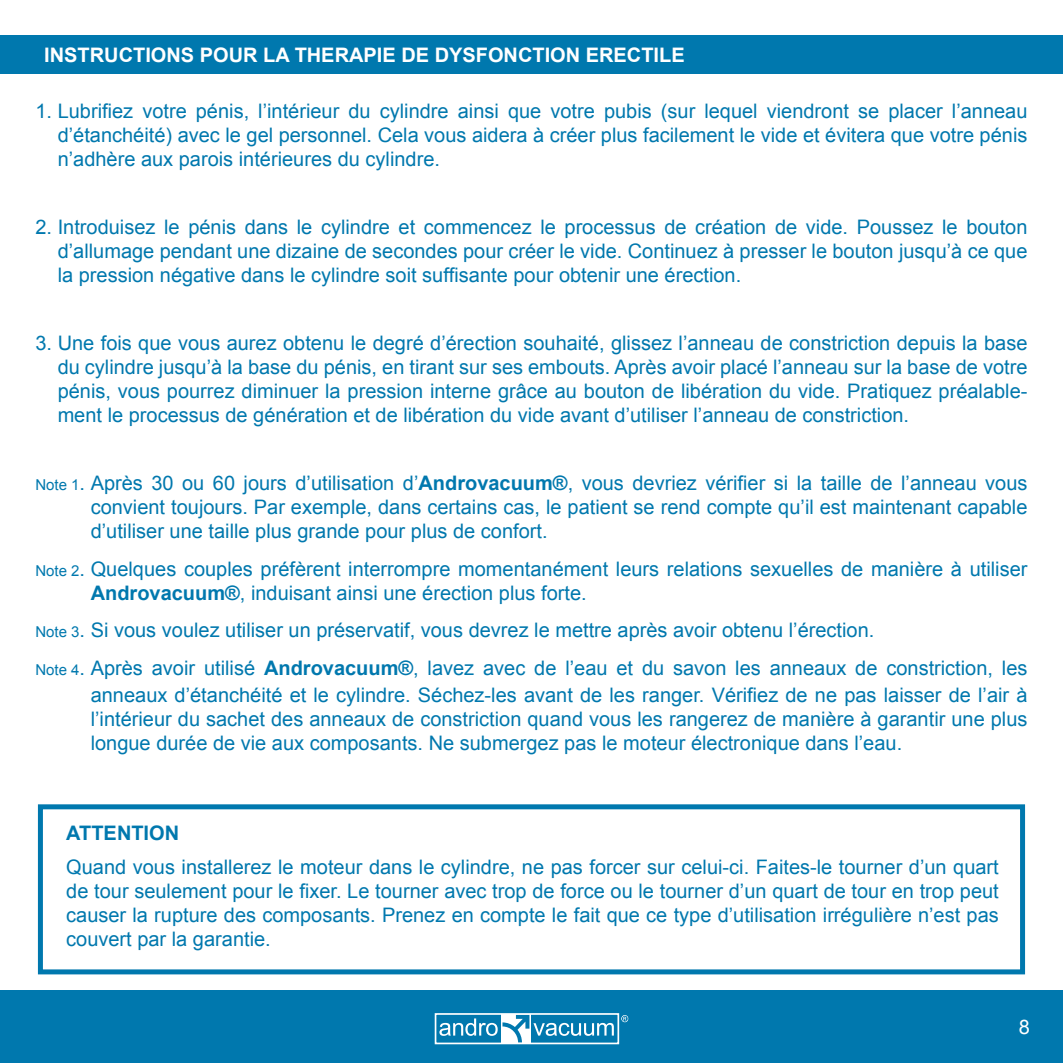
<style>
.page{position:relative;width:1063px;height:1063px;background:#fff}
.page>*{position:absolute;margin:0;border:0;box-sizing:border-box;transform-origin:0 0}
.Texto_Corrido{font:20px/24px "Arial";color:#0078ae;text-align:justify}
.Texto_Corrido-2{font:700 20px "Arial";color:#fff}
.Texto_Corrido-3{font:700 20px "Arial";color:#0078ae}
.Texto_Corrido-4{font:20px "Arial";color:#fff}
.s1{font-size:15px}
.s2{font-weight:700}
</style>
<div class="page">
<div style="left:0;top:990px;width:1063px;height:73px;background:#0078ae"></div>
<svg style="left:621px;top:1015px;width:7px;height:7px"></svg>
<div style="left:435px;top:1013px;width:184px;height:31px;border:2px solid #fff"></div>
<svg style="left:439px;top:1015px;width:175px;height:28px"></svg>
<div style="left:36px;top:35px;width:1027px;height:39px;background:#0078ae"></div>
<div style="left:38px;top:804px;width:987px;height:170px;border:5px solid #0078ae"></div>
<div style="left:0;top:35px;width:36px;height:39px;background:#0078ae"></div>
<p class="Texto_Corrido-2" style="left:44px;top:41px;width:642px">INSTRUCTIONS POUR LA THERAPIE DE DYSFONCTION ERECTILE</p>
<p class="Texto_Corrido" style="left:58px;top:99px;width:971px;text-indent:-22px">1. Lubrifiez votre pénis, l’intérieur du cylindre ainsi que votre pubis (sur lequel viendront se placer l’anneau d’étanchéité) avec le gel personnel. Cela vous aidera à créer plus facilement le vide et évitera que votre pénis n’adhère aux parois intérieures du cylindre.</p>
<p class="Texto_Corrido" style="left:58px;top:215px;width:971px;text-indent:-22px">2. Introduisez le pénis dans le cylindre et commencez le processus de création de vide. Poussez le bouton d’allumage pendant une dizaine de secondes pour créer le vide. Continuez à presser le bouton jusqu’à ce que la pression négative dans le cylindre soit suffisante pour obtenir une érection.</p>
<p class="Texto_Corrido" style="left:58px;top:331px;width:971px;text-indent:-22px">3. Une fois que vous aurez obtenu le degré d’érection souhaité, glissez l’anneau de constriction depuis la base du cylindre jusqu’à la base du pénis, en tirant sur ses embouts. Après avoir placé l’anneau sur la base de votre pénis, vous pourrez diminuer la pression interne grâce au bouton de libération du vide. Pratiquez préalable&shy;ment le processus de génération et de libération du vide avant d’utiliser l’anneau de constriction.</p>
<p class="Texto_Corrido" style="left:91px;top:471px;width:938px;text-indent:-55px"><span class="s1">Note 1</span>. Après 30 ou 60 jours d’utilisation d’<span class="s2">Androvacuum®</span>, vous devriez vérifier si la taille de l’anneau vous convient toujours. Par exemple, dans certains cas, le patient se rend compte qu’il est maintenant capable d’utiliser une taille plus grande pour plus de confort.</p>
<p class="Texto_Corrido" style="left:91px;top:557px;width:938px;text-indent:-55px"><span class="s1">Note 2</span>. Quelques couples préfèrent interrompre momentanément leurs relations sexuelles de manière à utiliser<br><span class="s2">Androvacuum®</span>, induisant ainsi une érection plus forte.</p>
<p class="Texto_Corrido" style="left:35px;top:618px;width:840px"><span class="s1">Note 3</span>. Si vous voulez utiliser un préservatif, vous devrez le mettre après avoir obtenu l’érection.</p>
<p class="Texto_Corrido" style="left:35px;top:654px;width:994px;line-height:27.5px;text-align:right"><span class="s1">Note 4</span>. Après avoir utilisé <span class="s2">Androvacuum®</span>, lavez avec de l’eau et du savon les anneaux de constriction, les anneaux d’étanchéité et le cylindre. Séchez-les avant de les ranger. Vérifiez de ne pas laisser de l’air à</p>
<p class="Texto_Corrido" style="left:91px;top:707px;width:938px">l’intérieur du sachet des anneaux de constriction quand vous les rangerez de manière à garantir une plus longue durée de vie aux composants. Ne submergez pas le moteur électronique dans l’eau.</p>
<p class="Texto_Corrido-3" style="left:66px;top:819px;width:114px">ATTENTION</p>
<p class="Texto_Corrido" style="left:66px;top:855px;width:934px">Quand vous installerez le moteur dans le cylindre, ne pas forcer sur celui-ci. Faites-le tourner d’un quart de tour seulement pour le fixer. Le tourner avec trop de force ou le tourner d’un quart de tour en trop peut causer la rupture des composants. Prenez en compte le fait que ce type d’utilisation irrégulière n’est pas couvert par la garantie.</p>
<p class="Texto_Corrido-4" style="left:1019px;top:1013px;width:13px">8</p>
<p class="Texto_Corrido-4" style="left:1020px;top:1014px;width:13px">7</p>
</div>
